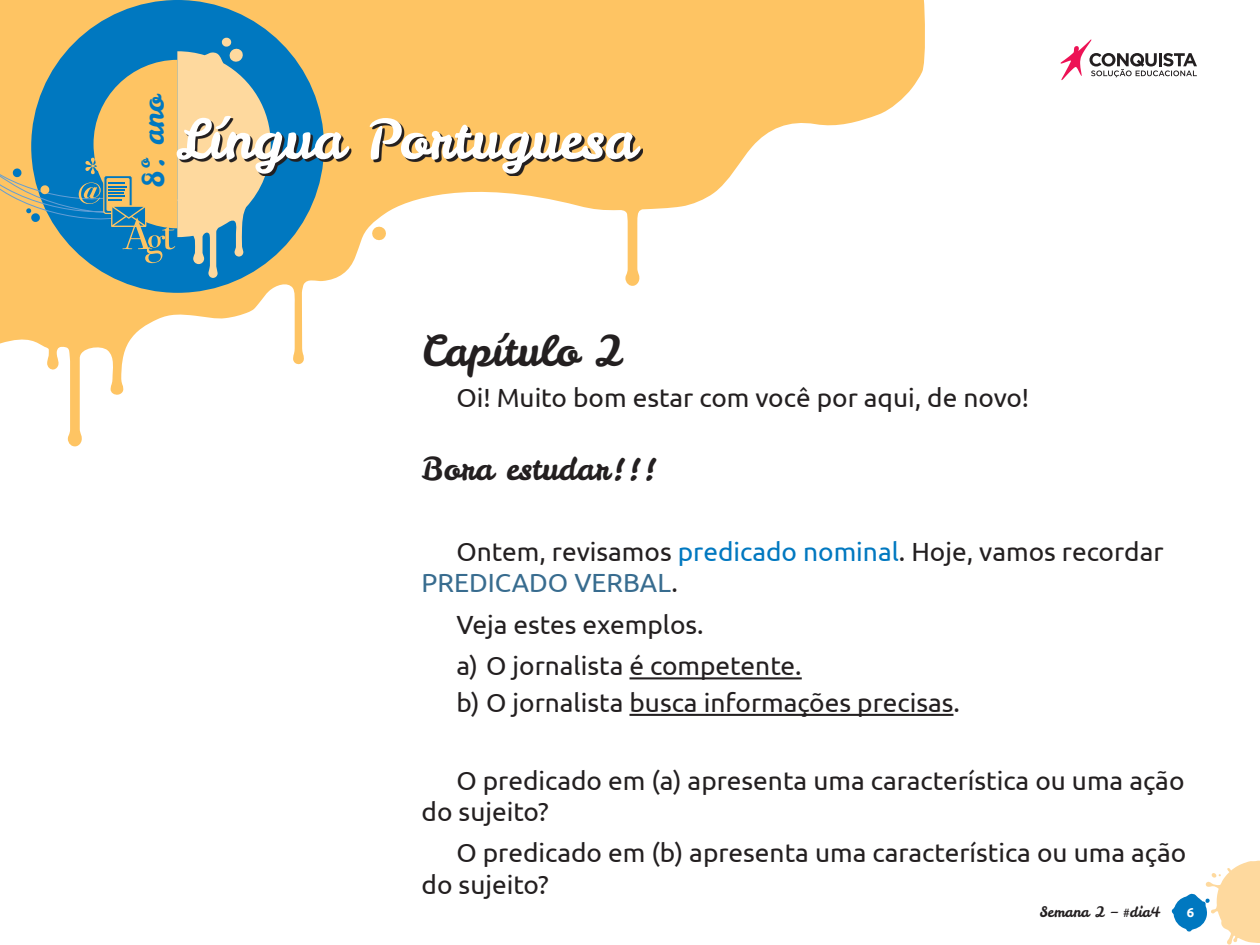
<style>
.page{position:relative;width:1260px;height:945px;background:#fff}
.page>*{position:absolute;margin:0;border:0;box-sizing:border-box;transform-origin:0 0}
.t1{font:54.25px "Leckerli One";color:#fff}
.t2{font:42px "Leckerli One";color:#231f20}
.t3{font:31.5px "Leckerli One";color:#231f20}
.t4{font:29.4px "Leckerli One";color:#0078c0}
.t5{font:26.25px/31.5px "Ubuntu";color:#231f20}
.t6{font:14.35px "Leckerli One";color:#231f20}
.t7{font:700 13.12px "Ubuntu";color:#fff}
.s1{color:#0078c0}
.s2{color:#386c8f}
</style>
<div class="page">
<svg style="left:0;top:0;width:925px;height:447px"></svg>
<div style="left:31px;top:0;width:293px;height:293px;background:#0078c0;border-radius:50%"></div>
<svg style="left:1172px;top:861px;width:88px;height:84px"></svg>
<svg style="left:1061px;top:39px;width:136px;height:41px"></svg>
<svg style="left:0;top:37px;width:271px;height:241px"></svg>
<svg style="left:179px;top:118px;width:464px;height:58px;background:#a9905e"></svg>
<hr style="left:629px;top:677px;width:173px;height:2px;background:#231f20">
<hr style="left:629px;top:714px;width:324px;height:2px;background:#231f20">
<p class="t4" style="left:133px;top:188px;width:95px;rotate:-90deg">8º. ano</p>
<h1 class="t1" style="left:176px;top:103px;width:461px">Língua Portuguesa</h1>
<h2 class="t2" style="left:422px;top:322px;width:204px">Capítulo 2</h2>
<p class="t5" style="left:456px;top:381px;width:574px">Oi! Muito bom estar com você por aqui, de novo!</p>
<p class="t3" style="left:422px;top:447px;width:237px">Bora estudar!!!</p>
<p class="t5" style="left:422px;top:535px;width:743px;text-indent:35px">Ontem, revisamos <span class="s1">predicado nominal</span>. Hoje, vamos recordar<br><span class="s2">PREDICADO VERBAL</span>.</p>
<p class="t5" style="left:456px;top:603px;width:347px;line-height:41.5px">Veja estes exemplos.<br>a) O jornalista é competente.</p>
<p class="t5" style="left:456px;top:686px;width:505px">b) O jornalista busca informações precisas.</p>
<p class="t5" style="left:422px;top:764px;width:764px;text-indent:35px">O predicado em (a) apresenta uma característica ou uma ação do sujeito?</p>
<p class="t5" style="left:422px;top:837px;width:766px;text-indent:35px">O predicado em (b) apresenta uma característica ou uma ação do sujeito?</p>
<p class="t6" style="left:1040px;top:903px;width:123px">Semana 2 – #dia4</p>
<p class="t7" style="left:1187px;top:905px;width:9px">6</p>
</div>
